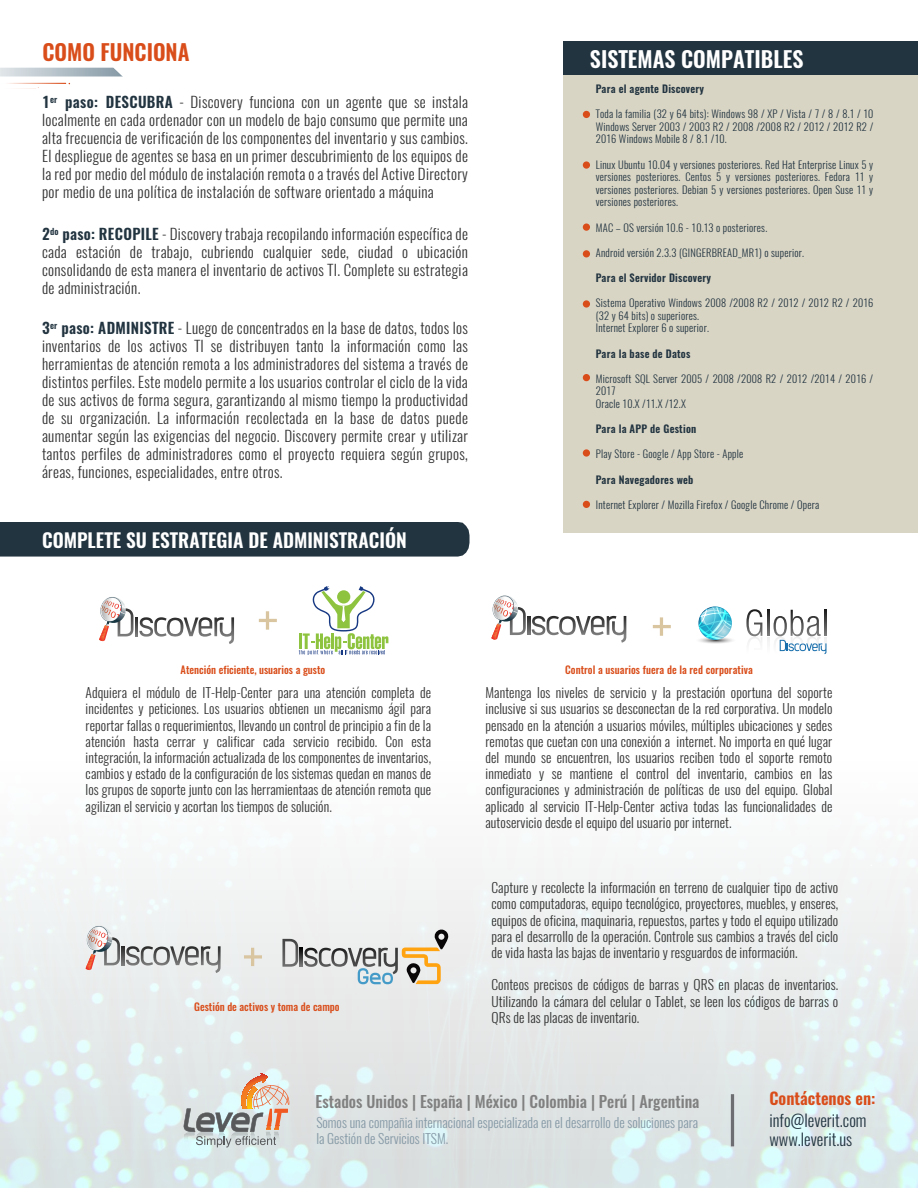
<style>
.page{position:relative;width:918px;height:1188px;background:#fff}
.page>*{position:absolute;margin:0;border:0;box-sizing:border-box;transform-origin:0 0}
.t1{font:600 21.9px "Oswald";color:#fff}
.t2{font:600 21.9px "Oswald";color:#d94d1a}
.t3{font:600 19.35px "Oswald";color:#fff}
.t4{font:300 16.5px/18.6px "Oswald";color:#223440}
.t5{font:600 16.5px "Oswald";color:#d94d1a}
.t6{font:500 16.05px "Oswald";color:#808080}
.t7{font:300 15px/18px "Oswald";letter-spacing:.02em;color:#333;text-align:justify}
.t8{font:300 13.5px/16.2px "Oswald";letter-spacing:.01em;color:#333;text-align:justify}
.t9{font:300 13.5px/16.2px "Oswald";color:#8599a6}
.t10{font:300 10.5px/12.6px "Oswald";letter-spacing:.02em;color:#223440;text-align:justify}
.t11{font:500 10.5px "Oswald";color:#d94d1a}
.t12{font:600 10.5px "Oswald";letter-spacing:.02em;color:#223440}
.s1{font-weight:600;color:#223440}
</style>
<div class="page">
<img style="left:0;top:868px;width:918px;height:320px">
<div style="left:564px;top:75px;width:354px;height:458px;background:#d9d5c5"></div>
<div style="left:0;top:522px;width:470px;height:35px;background:#223440"></div>
<div style="left:564px;top:42px;width:354px;height:33px;background:#223440"></div>
<svg style="left:0;top:68px;width:122px;height:8px"></svg>
<svg style="left:8px;top:82px;width:62px;height:7px"></svg>
<div style="left:583px;top:111px;width:7px;height:7px;background:#d94d1a;border-radius:50%"></div>
<div style="left:583px;top:161px;width:7px;height:8px;background:#d94d1a;border-radius:50%"></div>
<div style="left:583px;top:223px;width:7px;height:8px;background:#d94d1a;border-radius:50%"></div>
<div style="left:583px;top:250px;width:7px;height:7px;background:#d94d1a;border-radius:50%"></div>
<div style="left:583px;top:300px;width:7px;height:8px;background:#d94d1a;border-radius:50%"></div>
<div style="left:583px;top:374px;width:7px;height:7px;background:#d94d1a;border-radius:50%"></div>
<div style="left:583px;top:449px;width:7px;height:8px;background:#d94d1a;border-radius:50%"></div>
<div style="left:583px;top:501px;width:7px;height:7px;background:#d94d1a;border-radius:50%"></div>
<svg style="left:259px;top:611px;width:18px;height:19px"></svg>
<svg style="left:135px;top:617px;width:3px;height:19px"></svg>
<svg style="left:139px;top:617px;width:95px;height:27px"></svg>
<svg style="left:99px;top:598px;width:34px;height:43px"></svg>
<svg style="left:299px;top:586px;width:89px;height:69px"></svg>
<svg style="left:694px;top:636px;width:43px;height:8px"></svg>
<svg style="left:767px;top:610px;width:2px;height:26px"></svg>
<svg style="left:746px;top:609px;width:16px;height:34px"></svg>
<hr style="left:767px;top:637px;width:2px;height:26px;background:#fafafa">
<svg style="left:774px;top:610px;width:52px;height:44px"></svg>
<svg style="left:698px;top:606px;width:35px;height:35px"></svg>
<svg style="left:653px;top:617px;width:18px;height:19px"></svg>
<svg style="left:491px;top:596px;width:135px;height:47px"></svg>
<hr style="left:731px;top:1094px;width:3px;height:52px;background:#6d6e71">
<div style="left:183px;top:1142px;width:12px;height:12px;background:#dafafd"></div>
<svg style="left:216px;top:1147px;width:15px;height:4px"></svg>
<svg style="left:231px;top:1147px;width:19px;height:4px"></svg>
<svg style="left:196px;top:1147px;width:19px;height:4px"></svg>
<svg style="left:251px;top:1147px;width:12px;height:4px"></svg>
<div style="left:266px;top:1142px;width:6px;height:12px;background:#dae3e3"></div>
<svg style="left:274px;top:1147px;width:14px;height:7px"></svg>
<svg style="left:183px;top:1073px;width:106px;height:74px;background:#ccc8c2"></svg>
<svg style="left:300px;top:948px;width:3px;height:18px"></svg>
<svg style="left:282px;top:939px;width:16px;height:28px"></svg>
<svg style="left:304px;top:930px;width:144px;height:54px;background:#ceccc5"></svg>
<img style="left:86px;top:926px;width:23px;height:1px">
<svg style="left:85px;top:927px;width:136px;height:46px;background:#d1d0d0"></svg>
<svg style="left:244px;top:948px;width:18px;height:18px"></svg>
<h1 class="t2" style="left:42px;top:37px;width:149px">COMO FUNCIONA</h1>
<h1 class="t1" style="left:590px;top:44px;width:215px">SISTEMAS COMPATIBLES</h1>
<p class="t7" style="left:42px;top:93px;width:427px"><span class="s1">1</span><sup>er</sup> <span class="s1">paso: DESCUBRA</span> - Discovery funciona con un agente que se instala localmente en cada ordenador con un modelo de bajo consumo que permite una alta frecuencia de verificación de los componentes del inventario y sus cambios.<br>El despliegue de agentes se basa en un primer descubrimiento de los equipos de la red por medio del módulo de instalación remota o a través del Active Directory por medio de una política de instalación de software orientado a máquina</p>
<p class="t7" style="left:42px;top:225px;width:428px"><span class="s1">2</span><sup>do</sup> <span class="s1">paso: RECOPILE</span> - Discovery trabaja recopilando información específica de cada estación de trabajo, cubriendo cualquier sede, ciudad o ubicación consolidando de esta manera el inventario de activos TI. Complete su estrategia de administración.</p>
<p class="t7" style="left:42px;top:319px;width:428px"><span class="s1">3</span><sup>er</sup> <span class="s1">paso: ADMINISTRE</span> - Luego de concentrados en la base de datos, todos los inventarios de los activos TI se distribuyen tanto la información como las herramientas de atención remota a los administradores del sistema a través de distintos perfiles. Este modelo permite a los usuarios controlar el ciclo de la vida de sus activos de forma segura, garantizando al mismo tiempo la productividad de su organización. La información recolectada en la base de datos puede aumentar según las exigencias del negocio. Discovery permite crear y utilizar tantos perfiles de administradores como el proyecto requiera según grupos, áreas, funciones, especialidades, entre otros.</p>
<h2 class="t3" style="left:42px;top:526px;width:366px">COMPLETE SU ESTRATEGIA DE ADMINISTRACIÓN</h2>
<p class="t11" style="left:181px;top:662px;width:146px">Atención eficiente, usuarios a gusto</p>
<p class="t12" style="left:596px;top:81px;width:110px">Para el agente Discovery</p>
<p class="t10" style="left:596px;top:108px;width:279px">Toda la familia (32 y 64 bits): Windows 98 / XP / Vista / 7 / 8 / 8.1 / 10<br>Windows Server 2003 / 2003 R2 / 2008 /2008 R2 / 2012 / 2012 R2 / 2016 Windows Mobile 8 / 8.1 /10.</p>
<p class="t10" style="left:596px;top:158px;width:279px">Linux Ubuntu 10.04 y versiones posteriores. Red Hat Enterprise Linux 5 y versiones posteriores. Centos 5 y versiones posteriores. Fedora 11 y versiones posteriores. Debian 5 y versiones posteriores. Open Suse 11 y versiones posteriores.</p>
<p class="t10" style="left:596px;top:221px;width:173px">MAC – OS versión 10.6 - 10.13 o posteriores.</p>
<p class="t10" style="left:596px;top:246px;width:210px">Android versión 2.3.3 (GINGERBREAD_MR1) o superior.</p>
<p class="t12" style="left:596px;top:270px;width:117px">Para el Servidor Discovery</p>
<p class="t10" style="left:596px;top:297px;width:279px;text-align:left">Sistema Operativo Windows 2008 /2008 R2 / 2012 / 2012 R2 / 2016 (32 y 64 bits) o superiores.<br>Internet Explorer 6 o superior.</p>
<p class="t12" style="left:596px;top:346px;width:96px">Para la base de Datos</p>
<p class="t10" style="left:596px;top:372px;width:279px;text-align:left">Microsoft SQL Server 2005 / 2008 /2008 R2 / 2012 /2014 / 2016 /<br>2017<br>Oracle 10.X /11.X /12.X</p>
<p class="t12" style="left:596px;top:422px;width:102px">Para la APP de Gestion</p>
<p class="t10" style="left:596px;top:448px;width:149px">Play Store - Google / App Store - Apple</p>
<p class="t12" style="left:596px;top:472px;width:99px">Para Navegadores web</p>
<p class="t10" style="left:596px;top:498px;width:225px">Internet Explorer / Mozilla Firefox / Google Chrome / Opera</p>
<p class="t11" style="left:565px;top:662px;width:189px">Control a usuarios fuera de la red corporativa</p>
<p class="t8" style="left:86px;top:685px;width:347px">Adquiera el módulo de IT-Help-Center para una atención completa de incidentes y peticiones. Los usuarios obtienen un mecanismo ágil para reportar fallas o requerimientos, llevando un control de principio a fin de la atención hasta cerrar y calificar cada servicio recibido. Con esta integración, la información actualizada de los componentes de inventarios, cambios y estado de la configuración de los sistemas quedan en manos de los grupos de soporte junto con las herramientaas de atención remota que agilizan el servicio y acortan los tiempos de solución.</p>
<p class="t8" style="left:486px;top:685px;width:348px">Mantenga los niveles de servicio y la prestación oportuna del soporte inclusive si sus usuarios se desconectan de la red corporativa. Un modelo pensado en la atención a usuarios móviles, múltiples ubicaciones y sedes remotas que cuetan con una conexión a internet. No importa en qué lugar del mundo se encuentren, los usuarios reciben todo el soporte remoto inmediato y se mantiene el control del inventario, cambios en las configuraciones y administración de políticas de uso del equipo. Global aplicado al servicio IT-Help-Center activa todas las funcionalidades de autoservicio desde el equipo del usuario por internet.</p>
<p class="t11" style="left:194px;top:999px;width:147px">Gestión de activos y toma de campo</p>
<p class="t8" style="left:491px;top:880px;width:348px">Capture y recolecte la información en terreno de cualquier tipo de activo como computadoras, equipo tecnológico, proyectores, muebles, y enseres, equipos de oficina, maquinaria, repuestos, partes y todo el equipo utilizado para el desarrollo de la operación. Controle sus cambios a través del ciclo de vida hasta las bajas de inventario y resguardos de información.</p>
<p class="t8" style="left:491px;top:977px;width:348px">Conteos precisos de códigos de barras y QRS en placas de inventarios.<br>Utilizando la cámara del celular o Tablet, se leen los códigos de barras o QRs de las placas de inventario.</p>
<p class="t6" style="left:316px;top:1091px;width:385px">Estados Unidos | España | México | Colombia | Perú | Argentina</p>
<p class="t9" style="left:316px;top:1114px;width:383px">Somos una compañia internacional especializada en el desarrollo de soluciones para la Gestión de Servicios ITSM.</p>
<p class="t5" style="left:769px;top:1087px;width:107px">Contáctenos en:</p>
<p class="t4" style="left:769px;top:1112px;width:99px">info@leverit.com www.leverit.us</p>
</div>
